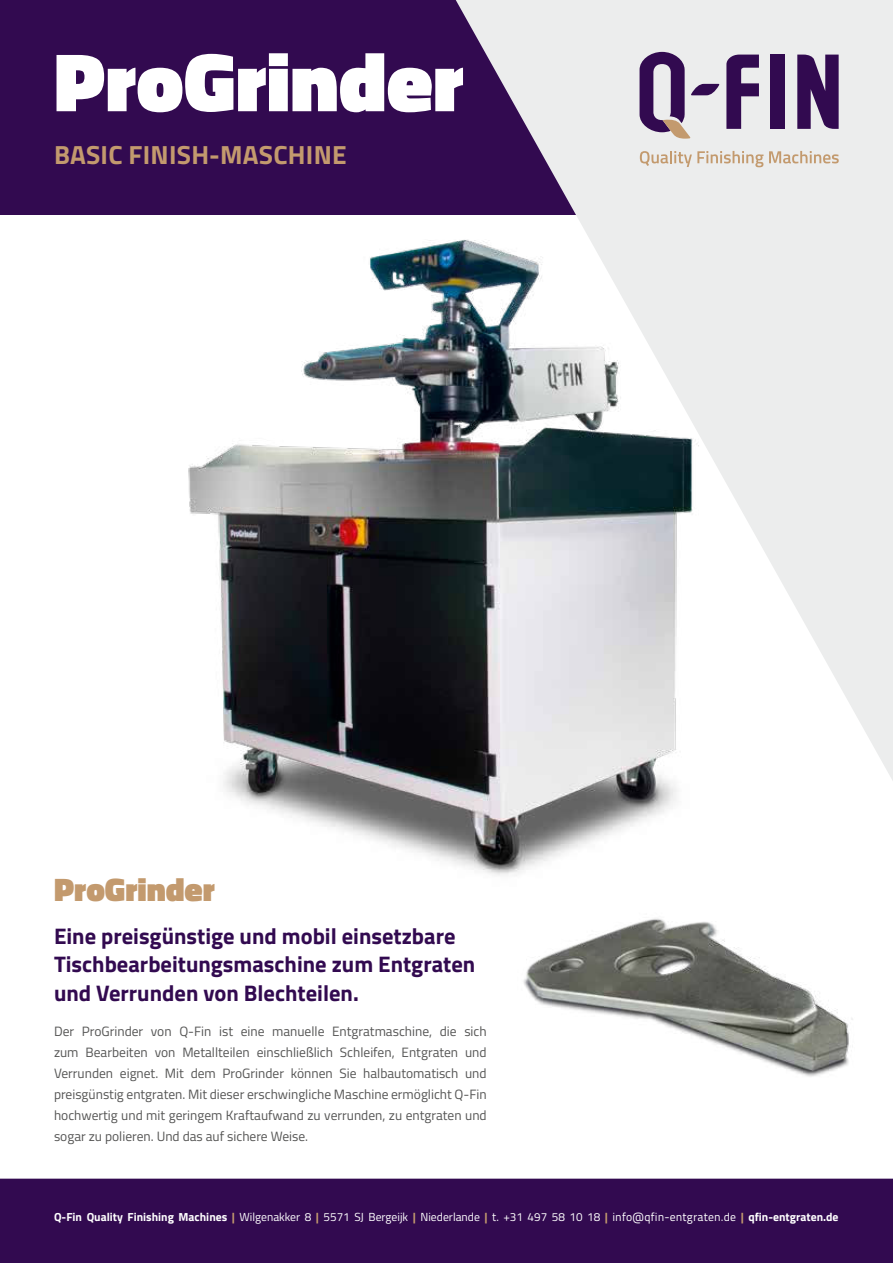
<style>
.page{position:relative;width:893px;height:1263px;background:#fff}
.page>*{position:absolute;margin:0;border:0;box-sizing:border-box;transform-origin:0 0}
.t1{font:900 84px "Titillium Web";color:#fff}
.t2{font:900 33px "Titillium Web";color:#c39a6e}
.t3{font:700 26.25px "Titillium Web";letter-spacing:.01em;color:#c39a6e}
.t4{font:700 22.5px/28.7px "Titillium Web";color:#320a50}
.t5{font:13.5px/21px "Titillium Web";color:#565655;text-align:justify}
.t6{font:11.7px "Titillium Web";color:#fff}
.s1{font-weight:700}
.s2{font-weight:700;color:#c39a6e}
.s3{font-family:"Titillium Text 22 L"}
</style>
<div class="page">
<div style="left:0;top:0;width:893px;height:215px;background:#320a50"></div>
<svg style="left:456px;top:0;width:437px;height:781px;fill:#eceded"></svg>
<div style="left:770px;top:55px;width:15px;height:74px;background:#320a50"></div>
<svg style="left:797px;top:55px;width:42px;height:74px"></svg>
<svg style="left:726px;top:55px;width:33px;height:74px"></svg>
<svg style="left:640px;top:52px;width:79px;height:87px"></svg>
<svg style="left:640px;top:151px;width:123px;height:16px;background:#dfd4c7"></svg>
<svg style="left:769px;top:151px;width:70px;height:12px"></svg>
<img style="left:188px;top:215px;width:615px;height:660px">
<div style="left:0;top:1179px;width:893px;height:84px;background:#320a50"></div>
<img style="left:502px;top:870px;width:351px;height:207px">
<h1 class="t1" style="left:54px;top:33px;width:411px">ProGrinder</h1>
<h3 class="t3" style="left:54px;top:140px;width:294px">BASIC FINISH-MASCHINE</h3>
<h2 class="t2" style="left:54px;top:870px;width:163px">ProGrinder</h2>
<h3 class="t4" style="left:54px;top:922px;width:423px">Eine preisgünstige und mobil einsetzbare<br>Tischbearbeitungsmaschine zum Entgraten und Verrunden von Blechteilen.</h3>
<p class="t5" style="left:54px;top:1022px;width:434px">Der ProGrinder von Q-Fin ist eine manuelle Entgratmaschine, die sich zum Bearbeiten von Metallteilen einschließlich Schleifen, Entgraten und Verrunden eignet. Mit dem ProGrinder können Sie halbautomatisch und preisgünstig entgraten. Mit dieser erschwingliche Maschine ermöglicht Q-Fin hochwertig und mit geringem Kraftaufwand zu verrunden, zu entgraten und sogar zu polieren. Und das auf sichere Weise.</p>
<p class="t6" style="left:54px;top:1212px;width:786px"><span class="s1">Q-Fin Quality Finishing Machines</span> <span class="s2">|</span> Wilgenakker 8 <span class="s2">|</span> 5571 SJ Bergeijk <span class="s2">|</span> Niederlande <span class="s2">|</span> t. +31 497 58 10 18 <span class="s2">|</span> <span class="s3">info@qfin-entgraten.de</span> <span class="s2">|</span> <span class="s1">qfin-entgraten.de</span></p>
</div>
